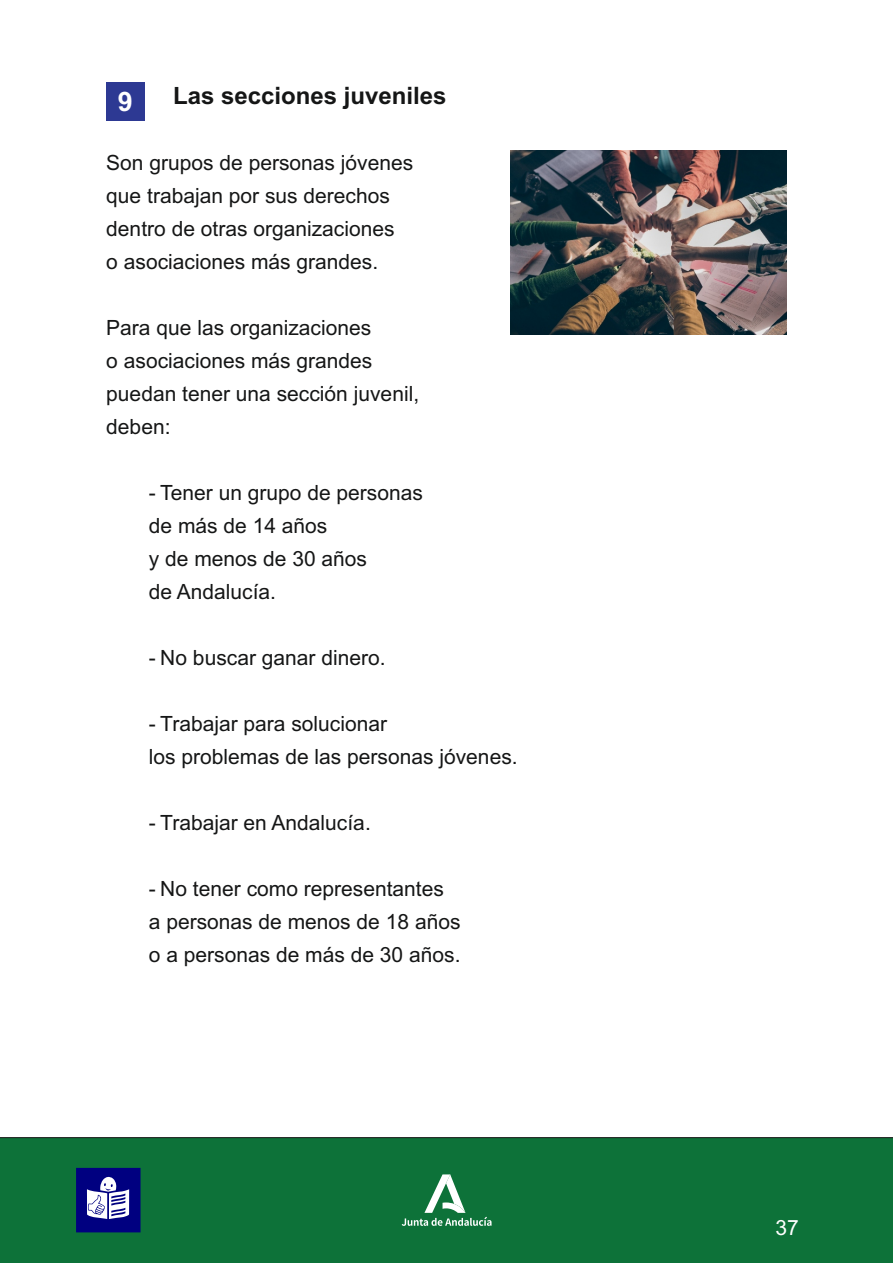
<style>
.page{position:relative;width:893px;height:1263px;background:#fff}
.page>*{position:absolute;margin:0;border:0;box-sizing:border-box;transform-origin:0 0}
.t1{font:700 27px "Arial";color:#fff}
.t2{font:700 24px "Arial";color:#151616}
.t3{font:21px/33px "Arial";color:#151616}
.t4{font:21px "Arial";color:#fff}
</style>
<div class="page">
<div style="left:106px;top:82px;width:38px;height:38px;background:#2d3993"></div>
<div style="left:0;top:1137px;width:893px;height:126px;background:#0d7239"></div>
<svg style="left:402px;top:1174px;width:89px;height:52px;background:#3c8d5f"></svg>
<svg style="left:76px;top:1168px;width:65px;height:64px"></svg>
<img style="left:510px;top:150px;width:277px;height:185px">
<p class="t1" style="left:118px;top:91px;width:16px">9</p>
<p class="t2" style="left:173px;top:86px;width:275px">Las secciones juveniles</p>
<p class="t3" style="left:106px;top:148px;width:308px">Son grupos de personas jóvenes que trabajan por sus derechos dentro de otras organizaciones<br>o asociaciones más grandes.</p>
<p class="t3" style="left:106px;top:313px;width:314px">Para que las organizaciones<br>o asociaciones más grandes puedan tener una sección juvenil, deben:</p>
<p class="t3" style="left:149px;top:478px;width:276px">- Tener un grupo de personas de más de 14 años<br>y de menos de 30 años<br>de Andalucía.</p>
<p class="t3" style="left:149px;top:643px;width:238px">- No buscar ganar dinero.</p>
<p class="t3" style="left:149px;top:709px;width:370px">- Trabajar para solucionar<br>los problemas de las personas jóvenes.</p>
<p class="t3" style="left:149px;top:808px;width:223px">- Trabajar en Andalucía.</p>
<p class="t3" style="left:149px;top:874px;width:313px">- No tener como representantes a personas de menos de 18 años o a personas de más de 30 años.</p>
<p class="t4" style="left:775px;top:1220px;width:25px">37</p>
</div>
